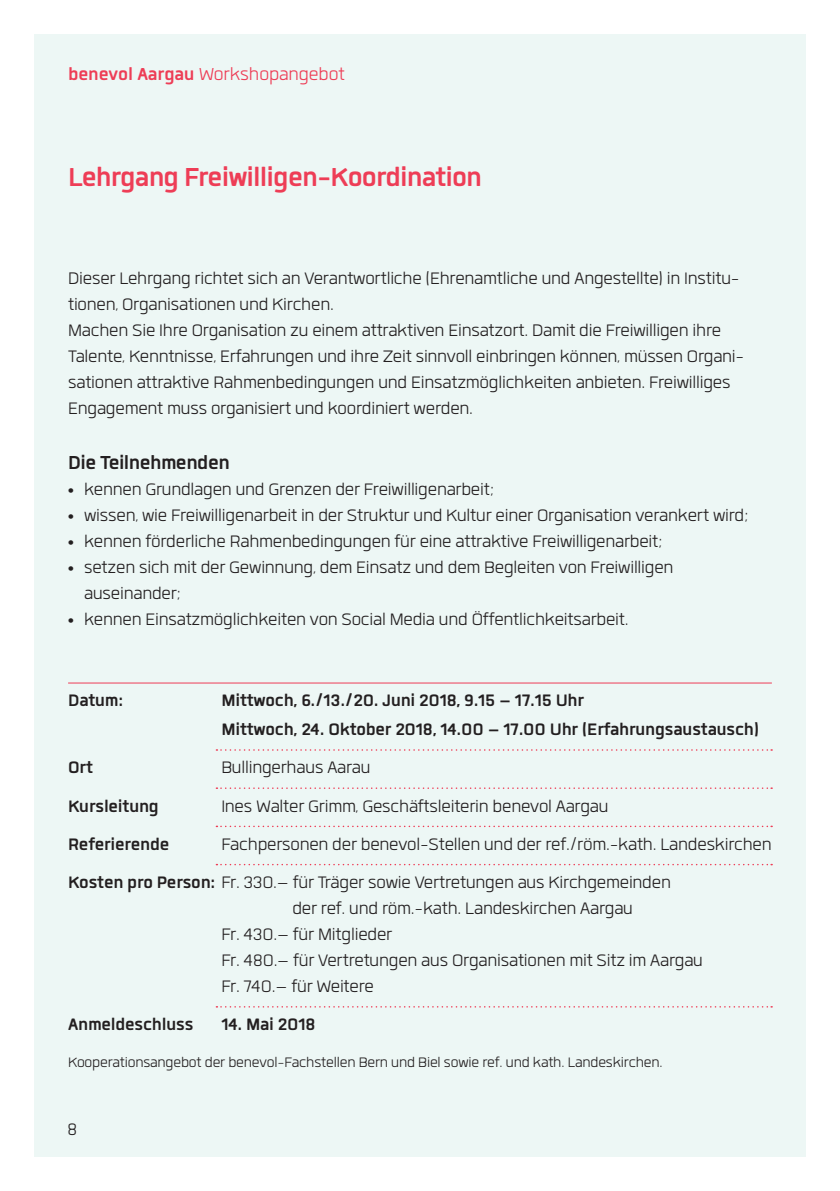
<style>
.page{position:relative;width:840px;height:1191px;background:#fff}
.page>*{position:absolute;margin:0;border:0;box-sizing:border-box;transform-origin:0 0}
.t1{font:700 36px "Quan";letter-spacing:-.025em;color:#ee3d56}
.t2{font:700 26px "Quan";letter-spacing:-.02em;color:#231f20}
.t3{font:300 24px "Quan";letter-spacing:-.005em;color:#ee3d56}
.t4{font:300 23px/26px "Quan";letter-spacing:-.01em;color:#231f20}
.t5{font:700 23px/29px "Quan";letter-spacing:-.01em;color:#231f20}
.t6{font:300 19px "Quan";letter-spacing:-.01em;color:#231f20}
.s1{font-weight:700}
.s2{font-family:"Arial";font-weight:700;font-size:16px}
</style>
<div class="page">
<div style="left:34px;top:34px;width:771px;height:1123px;background:#edf7f5"></div>
<hr style="left:68px;top:682px;width:703px;height:1px;background:#ee3d56">
<svg style="left:216px;top:749px;width:555px;height:1px"></svg>
<svg style="left:216px;top:787px;width:555px;height:2px"></svg>
<svg style="left:216px;top:825px;width:555px;height:2px"></svg>
<svg style="left:216px;top:864px;width:555px;height:1px"></svg>
<svg style="left:216px;top:1006px;width:555px;height:1px"></svg>
<p class="t3" style="left:68px;top:63px;width:278px"><span class="s1">benevol Aargau</span> Workshopangebot</p>
<h1 class="t1" style="left:68px;top:159px;width:415px">Lehrgang Freiwilligen-Koordination</h1>
<p class="t4" style="left:68px;top:265px;width:677px">Dieser Lehrgang richtet sich an Verantwortliche (Ehrenamtliche und Angestellte) in Institu&shy;tionen, Organisationen und Kirchen.<br>Machen Sie Ihre Organisation zu einem attraktiven Einsatzort. Damit die Freiwilligen ihre Talente, Kenntnisse, Erfahrungen und ihre Zeit sinnvoll einbringen können, müssen Organi&shy;sationen attraktive Rahmenbedingungen und Einsatzmöglichkeiten anbieten. Freiwilliges Engagement muss organisiert und koordiniert werden.</p>
<p class="t2" style="left:68px;top:450px;width:163px">Die Teilnehmenden</p>
<p class="t4" style="left:68px;top:476px;width:427px"><span class="s2">•</span> kennen Grundlagen und Grenzen der Freiwilligenarbeit;</p>
<p class="t4" style="left:68px;top:502px;width:681px"><span class="s2">•</span> wissen, wie Freiwilligenarbeit in der Struktur und Kultur einer Organisation verankert wird;</p>
<p class="t4" style="left:68px;top:528px;width:595px"><span class="s2">•</span> kennen förderliche Rahmenbedingungen für eine attraktive Freiwilligenarbeit;</p>
<p class="t4" style="left:84px;top:554px;width:590px;text-indent:-16px"><span class="s2">•</span> setzen sich mit der Gewinnung, dem Einsatz und dem Begleiten von Freiwilligen auseinander;</p>
<p class="t4" style="left:68px;top:606px;width:561px"><span class="s2">•</span> kennen Einsatzmöglichkeiten von Social Media und Öffentlichkeitsarbeit.</p>
<p class="t5" style="left:68px;top:685px;width:57px">Datum:</p>
<p class="t5" style="left:221px;top:685px;width:539px">Mittwoch, 6./13./20. Juni 2018, 9.15 – 17.15 Uhr<br>Mittwoch, 24. Oktober 2018, 14.00 – 17.00 Uhr (Erfahrungsaustausch)</p>
<p class="t5" style="left:68px;top:753px;width:27px">Ort</p>
<p class="t4" style="left:221px;top:754px;width:151px">Bullingerhaus Aarau</p>
<p class="t5" style="left:68px;top:791px;width:92px">Kursleitung</p>
<p class="t4" style="left:221px;top:792px;width:388px">Ines Walter Grimm, Geschäftsleiterin benevol Aargau</p>
<p class="t5" style="left:68px;top:829px;width:103px">Referierende</p>
<p class="t4" style="left:68px;top:824px;width:704px;line-height:38.2px;text-indent:153px">Fachpersonen der benevol-Stellen und der ref./röm.-kath. Landeskirchen<br><span class="s1">Kosten pro Person:</span> Fr. 330.– für Träger sowie Vertretungen aus Kirchgemeinden</p>
<p class="t4" style="left:221px;top:895px;width:483px;text-indent:71px">der ref. und röm.-kath. Landeskirchen Aargau<br>Fr. 430.– für Mitglieder<br>Fr. 480.– für Vertretungen aus Organisationen mit Sitz im Aargau Fr. 740.– für Weitere</p>
<p class="t5" style="left:68px;top:1009px;width:249px">Anmeldeschluss 14. Mai 2018</p>
<p class="t6" style="left:68px;top:1053px;width:595px">Kooperationsangebot der benevol-Fachstellen Bern und Biel sowie ref. und kath. Landeskirchen.</p>
<p class="t4" style="left:67px;top:1115px;width:11px">8</p>
</div>
